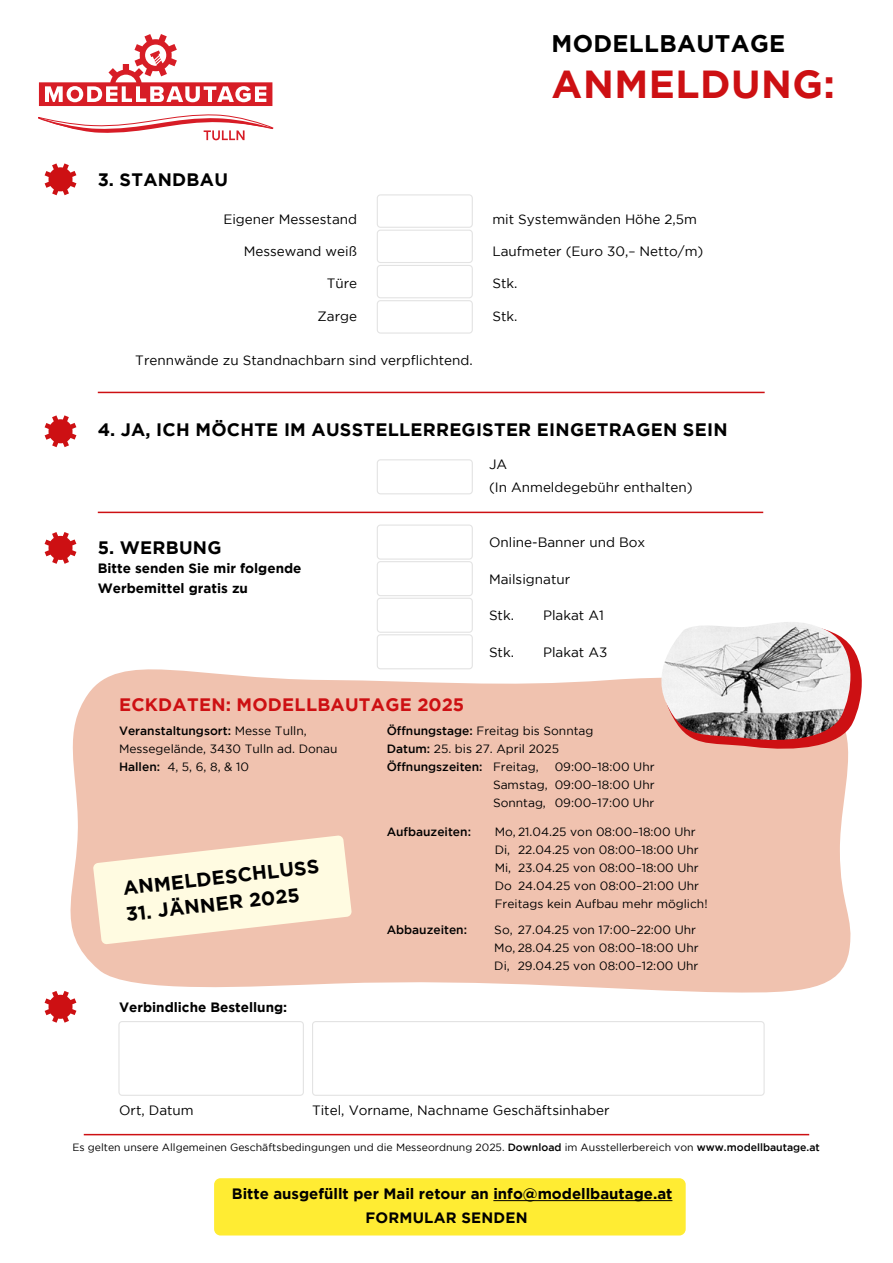
<style>
.page{position:relative;width:893px;height:1263px;background:#fff}
.page>*{position:absolute;margin:0;border:0;box-sizing:border-box;transform-origin:0 0}
.t1{font:700 39px "Gotham";letter-spacing:.015em;color:#cd1013}
.t2{font:700 24px "Gotham";letter-spacing:.015em;color:#000}
.t3{font:700 19.5px "Gotham";color:#000}
.t4{font:700 18px "Gotham";letter-spacing:.015em;color:#000}
.t5{font:700 18px "Gotham";letter-spacing:.015em;color:#cd1013}
.t6{font:700 15px/24.6px "Gotham";color:#000}
.t7{font:13.5px/22.5px "Gotham";color:#000}
.t8{font:700 13.5px/19.5px "Gotham";color:#000}
.t9{font:12px/18px "Gotham";color:#000}
.t10{font:500 12px "Gotham";color:#000}
.t11{font:10.5px "Gotham";color:#000}
.s1{font-weight:500}
</style>
<div class="page">
<div style="left:214px;top:1178px;width:472px;height:57px;background:#ffec33;border-radius:6px"></div>
<svg style="left:70px;top:669px;width:781px;height:324px;background:#f1c6b4"></svg>
<hr style="left:493px;top:1200px;width:179px;height:1px;background:#000">
<hr style="left:98px;top:512px;width:665px;height:1px;background:#cd1013">
<hr style="left:84px;top:1134px;width:725px;height:1px;background:#cd1013">
<hr style="left:98px;top:392px;width:667px;height:1px;background:#cd1013">
<div style="left:377px;top:194px;width:96px;height:34px;border:1px solid #e3e3e3;border-radius:3px"></div>
<div style="left:377px;top:230px;width:96px;height:33px;border:1px solid #e3e3e3;border-radius:3px"></div>
<div style="left:377px;top:265px;width:96px;height:33px;border:1px solid #e3e3e3;border-radius:3px"></div>
<div style="left:377px;top:300px;width:96px;height:34px;border:1px solid #e3e3e3;border-radius:3px"></div>
<div style="left:377px;top:459px;width:96px;height:35px;border:1px solid #e3e3e3;border-radius:3px"></div>
<div style="left:377px;top:524px;width:96px;height:36px;border:1px solid #e3e3e3;border-radius:3px"></div>
<div style="left:377px;top:561px;width:96px;height:35px;border:1px solid #e3e3e3;border-radius:3px"></div>
<div style="left:377px;top:598px;width:96px;height:35px;border:1px solid #e3e3e3;border-radius:3px"></div>
<div style="left:377px;top:634px;width:96px;height:35px;border:1px solid #e3e3e3;border-radius:3px"></div>
<div style="left:312px;top:1021px;width:453px;height:75px;border:1px solid #e3e3e3;border-radius:3px"></div>
<div style="left:118px;top:1021px;width:186px;height:75px;border:1px solid #e3e3e3;border-radius:3px"></div>
<svg style="left:93px;top:835px;width:259px;height:109px;background:#faebd3"></svg>
<svg style="left:39px;top:34px;width:233px;height:72px"></svg>
<svg style="left:38px;top:114px;width:235px;height:26px"></svg>
<svg style="left:45px;top:163px;width:31px;height:32px"></svg>
<svg style="left:45px;top:415px;width:31px;height:32px"></svg>
<svg style="left:45px;top:532px;width:31px;height:32px"></svg>
<svg style="left:45px;top:991px;width:31px;height:32px"></svg>
<svg style="left:651px;top:647px;width:211px;height:105px"></svg>
<img style="left:660px;top:622px;width:192px;height:119px">
<h2 class="t2" style="left:552px;top:29px;width:235px">MODELLBAUTAGE</h2>
<h1 class="t1" style="left:552px;top:62px;width:285px">ANMELDUNG:</h1>
<h3 class="t4" style="left:98px;top:169px;width:132px">3. STANDBAU</h3>
<p class="t7" style="left:223px;top:208px;width:135px">Eigener Messestand</p>
<p class="t7" style="left:244px;top:240px;width:115px">Messewand weiß</p>
<p class="t7" style="left:327px;top:272px;width:32px">Türe</p>
<p class="t7" style="left:318px;top:304px;width:41px">Zarge</p>
<p class="t7" style="left:135px;top:348px;width:339px">Trennwände zu Standnachbarn sind verpflichtend.</p>
<p class="t7" style="left:492px;top:208px;width:206px">mit Systemwänden Höhe 2,5m</p>
<p class="t7" style="left:492px;top:240px;width:212px">Laufmeter (Euro 30,– Netto/m)</p>
<p class="t7" style="left:492px;top:272px;width:27px">Stk.</p>
<p class="t7" style="left:492px;top:304px;width:27px">Stk.</p>
<h3 class="t4" style="left:98px;top:419px;width:631px">4. JA, ICH MÖCHTE IM AUSSTELLERREGISTER EINGETRAGEN SEIN</h3>
<h3 class="t4" style="left:98px;top:537px;width:125px">5. WERBUNG</h3>
<p class="t8" style="left:98px;top:558px;width:205px">Bitte senden Sie mir folgende<br>Werbemittel gratis zu</p>
<h3 class="t5" style="left:119px;top:694px;width:347px">ECKDATEN: MODELLBAUTAGE 2025</h3>
<p class="t7" style="left:489px;top:453px;width:205px">JA<br>(In Anmeldegebühr enthalten)</p>
<p class="t7" style="left:489px;top:531px;width:158px">Online-Banner und Box</p>
<p class="t7" style="left:489px;top:567px;width:83px">Mailsignatur</p>
<p class="t7" style="left:489px;top:604px;width:27px">Stk.</p>
<p class="t7" style="left:543px;top:604px;width:62px">Plakat A1</p>
<p class="t7" style="left:489px;top:640px;width:27px">Stk.</p>
<p class="t7" style="left:543px;top:640px;width:66px">Plakat A3</p>
<p class="t9" style="left:119px;top:722px;width:220px"><span class="s1">Veranstaltungsort:</span> Messe Tulln,<br>Messegelände, 3430 Tulln ad. Donau<br><span class="s1">Hallen:</span> 4, 5, 6, 8, &amp; 10</p>
<h3 class="t3" style="left:122px;top:876px;width:199px;rotate:-6deg">ANMELDESCHLUSS</h3>
<h3 class="t3" style="left:125px;top:902px;width:176px;rotate:-6deg">31. JÄNNER 2025</h3>
<p class="t8" style="left:119px;top:997px;width:170px">Verbindliche Bestellung:</p>
<p class="t9" style="left:387px;top:722px;width:208px"><span class="s1">Öffnungstage:</span> Freitag bis Sonntag<br><span class="s1">Datum:</span> 25. bis 27. April 2025<br><span class="s1">Öffnungszeiten:</span> Freitag,</p>
<p class="t9" style="left:493px;top:758px;width:163px;text-align:justify;text-indent:62px">09:00–18:00 Uhr Samstag, 09:00–18:00 Uhr Sonntag, 09:00–17:00 Uhr</p>
<p class="t10" style="left:387px;top:825px;width:86px">Aufbauzeiten:</p>
<p class="t9" style="left:495px;top:822px;width:214px">Mo, 21.04.25 von 08:00–18:00 Uhr Di, 22.04.25 von 08:00–18:00 Uhr Mi, 23.04.25 von 08:00–18:00 Uhr Do 24.04.25 von 08:00–21:00 Uhr Freitags kein Aufbau mehr möglich!</p>
<p class="t9" style="left:494px;top:920px;width:206px">So, 27.04.25 von 17:00–22:00 Uhr<br>Mo, 28.04.25 von 08:00–18:00 Uhr<br>Di, 29.04.25 von 08:00–12:00 Uhr</p>
<p class="t10" style="left:387px;top:923px;width:82px">Abbauzeiten:</p>
<p class="t7" style="left:119px;top:1099px;width:76px">Ort, Datum</p>
<p class="t7" style="left:312px;top:1099px;width:299px">Titel, Vorname, Nachname Geschäftsinhaber</p>
<p class="t11" style="left:72px;top:1142px;width:749px">Es gelten unsere Allgemeinen Geschäftsbedingungen und die Messeordnung 2025. <span class="s1">Download</span> im Ausstellerbereich von <span class="s1">www.modellbautage.at</span></p>
<p class="t6" style="left:365px;top:1181px;width:309px;text-indent:-134px">Bitte ausgefüllt per Mail retour an info@modellbautage.at<br>FORMULAR SENDEN</p>
</div>
